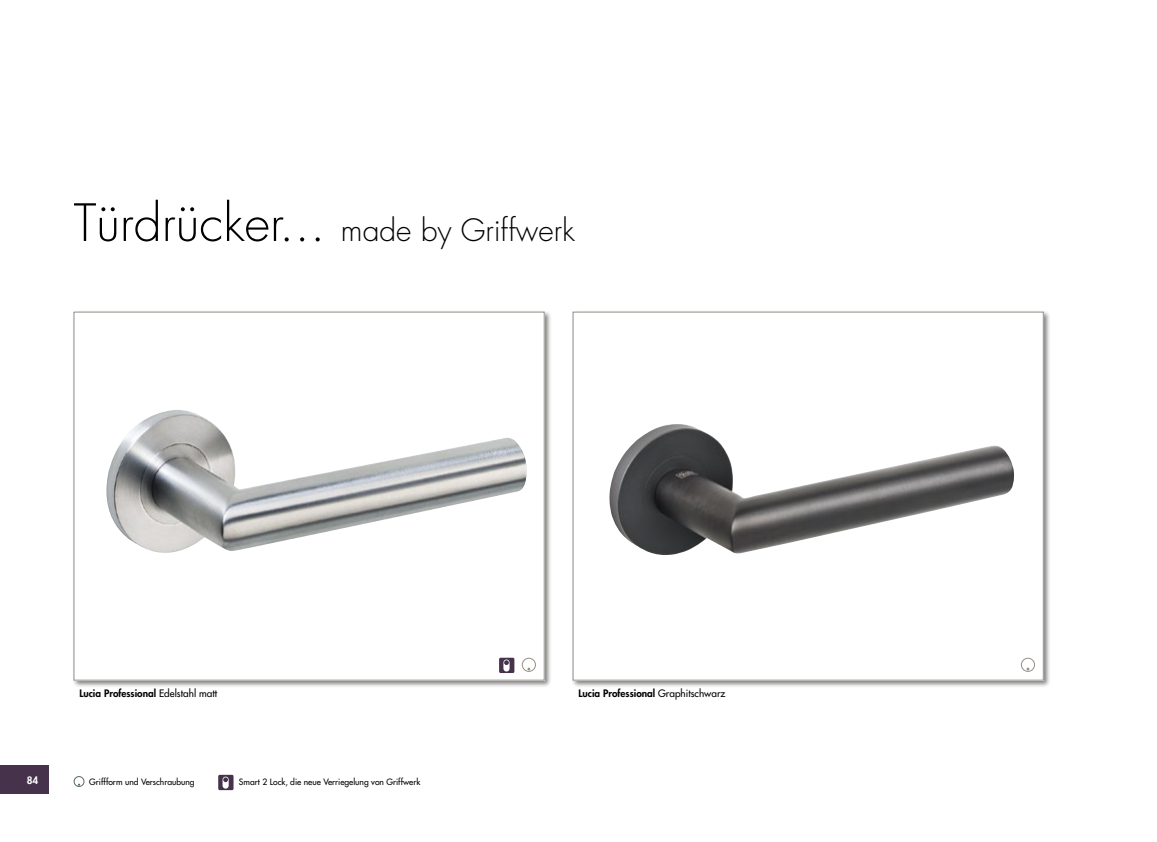
<style>
.page{position:relative;width:1157px;height:842px;background:#fff}
.page>*{position:absolute;margin:0;border:0;box-sizing:border-box;transform-origin:0 0}
.t1{font:300 30px "Futura";color:#000}
.t2{font:800 10px "Futura";color:#000}
.t3{font:800 10px "Futura";color:#fff}
.t4{font:8.5px "Futura";color:#000}
.s1{font-size:50px}
.s2{font-weight:400}
</style>
<div class="page">
<div style="left:74px;top:776px;width:10px;height:11px;border:1px solid #58666d;border-radius:50%"></div>
<div style="left:218px;top:775px;width:15px;height:15px;background:#46324a;border-radius:2px"></div>
<svg style="left:222px;top:777px;width:7px;height:12px"></svg>
<div style="left:571px;top:310px;width:479px;height:377px;background:#000;opacity:.5"></div>
<div style="left:573px;top:312px;width:470px;height:368px;background:#fff"></div>
<img style="left:609px;top:424px;width:405px;height:131px">
<div style="left:1020px;top:658px;width:15px;height:14px;border:1px solid #958f88;border-radius:50%"></div>
<div style="left:72px;top:310px;width:479px;height:377px;background:#000;opacity:.5"></div>
<div style="left:74px;top:312px;width:470px;height:368px;background:#fff"></div>
<img style="left:106px;top:410px;width:421px;height:143px">
<div style="left:522px;top:658px;width:14px;height:14px;border:1px solid #958f88;border-radius:50%"></div>
<div style="left:499px;top:658px;width:15px;height:15px;background:#46324a;border-radius:2px"></div>
<svg style="left:503px;top:659px;width:6px;height:12px"></svg>
<div style="left:0;top:765px;width:48px;height:29px;background:#46324a"></div>
<h1 class="t1" style="left:74px;top:211px;width:503px"><span class="s1">Türdrücker...</span> made by Griffwerk</h1>
<p class="t3" style="left:27px;top:773px;width:13px">84</p>
<p class="t2" style="left:79px;top:686px;width:139px">Lucia Professional <span class="s2">Edelstahl matt</span></p>
<p class="t4" style="left:89px;top:776px;width:107px">Griffform und Verschraubung</p>
<p class="t4" style="left:239px;top:776px;width:183px">Smart 2 Lock, die neue Verriegelung von Griffwerk</p>
<p class="t2" style="left:578px;top:686px;width:148px">Lucia Professional <span class="s2">Graphitschwarz</span></p>
</div>
